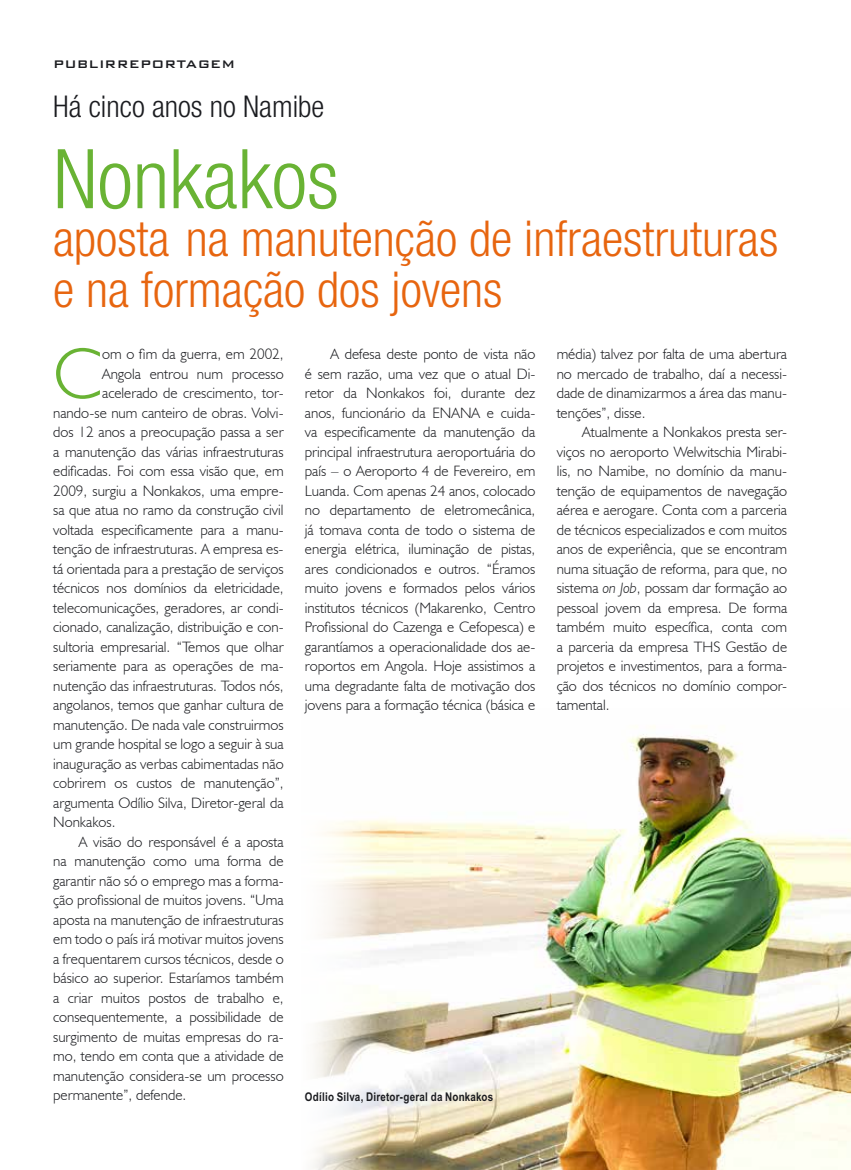
<style>
.page{position:relative;width:851px;height:1170px;background:#fff}
.page>*{position:absolute;margin:0;border:0;box-sizing:border-box;transform-origin:0 0}
.t1{font:300 condensed 82.5px "Helvetica Neue";color:#69b334}
.t2{font:300 72.15px "Humanist 521 BT";color:#69b334}
.t3{font:300 condensed 49.5px/51px "Helvetica Neue";color:#e7650f}
.t4{font:300 condensed 30px "Helvetica Neue";color:#1b1c20}
.t5{font:300 15px/19.5px "Humanist 521 BT";color:#1b1c20;text-align:justify}
.t6{font:500 14.7px "Bank Gothic BT";letter-spacing:.01em;color:#1b1c20}
.t7{font:700 12px "Arial Narrow";letter-spacing:.015em;color:#1b1c20}
.s1{font-style:italic}
</style>
<div class="page">
<img style="left:313px;top:726px;width:537px;height:443px">
<p class="t6" style="left:53px;top:56px;width:183px">publirreportagem</p>
<h3 class="t4" style="left:53px;top:89px;width:272px">Há cinco anos no Namibe</h3>
<h1 class="t1" style="left:53px;top:132px;width:287px">Nonkakos</h1>
<h3 class="t3" style="left:53px;top:213px;width:726px">aposta na manutenção de infraestruturas e na formação dos jovens</h3>
<h2 class="t2" style="left:53px;top:329px;width:50px">C</h2>
<p class="t5" style="left:102px;top:344px;width:183px">om o fim da guerra, em 2002,</p>
<p class="t5" style="left:102px;top:363px;width:183px">Angola entrou num processo</p>
<p class="t5" style="left:102px;top:383px;width:183px">acelerado de crescimento, tor-</p>
<p class="t5" style="left:53px;top:402px;width:232px">nando-se num canteiro de obras. Volvi-</p>
<p class="t5" style="left:53px;top:422px;width:232px">dos 12 anos a preocupação passa a ser</p>
<p class="t5" style="left:53px;top:441px;width:232px">a manutenção das várias infraestruturas</p>
<p class="t5" style="left:53px;top:461px;width:232px">edificadas. Foi com essa visão que, em</p>
<p class="t5" style="left:53px;top:480px;width:232px">2009, surgiu a Nonkakos, uma empre-</p>
<p class="t5" style="left:53px;top:500px;width:232px">sa que atua no ramo da construção civil</p>
<p class="t5" style="left:53px;top:519px;width:232px">voltada especificamente para a manu-</p>
<p class="t5" style="left:53px;top:539px;width:232px">tenção de infraestruturas. A empresa es-</p>
<p class="t5" style="left:53px;top:558px;width:232px">tá orientada para a prestação de serviços</p>
<p class="t5" style="left:53px;top:578px;width:232px">técnicos nos domínios da eletricidade,</p>
<p class="t5" style="left:53px;top:597px;width:232px">telecomunicações, geradores, ar condi-</p>
<p class="t5" style="left:53px;top:617px;width:232px">cionado, canalização, distribuição e con-</p>
<p class="t5" style="left:53px;top:636px;width:232px">sultoria empresarial. “Temos que olhar</p>
<p class="t5" style="left:53px;top:656px;width:232px">seriamente para as operações de ma-</p>
<p class="t5" style="left:53px;top:675px;width:232px">nutenção das infraestruturas. Todos nós,</p>
<p class="t5" style="left:53px;top:695px;width:232px">angolanos, temos que ganhar cultura de</p>
<p class="t5" style="left:53px;top:714px;width:232px">manutenção. De nada vale construirmos</p>
<p class="t5" style="left:53px;top:734px;width:232px">um grande hospital se logo a seguir à sua</p>
<p class="t5" style="left:53px;top:753px;width:232px">inauguração as verbas cabimentadas não</p>
<p class="t5" style="left:53px;top:773px;width:232px">cobrirem os custos de manutenção”,</p>
<p class="t5" style="left:53px;top:792px;width:232px">argumenta Odílio Silva, Diretor-geral da</p>
<p class="t5" style="left:53px;top:812px;width:64px">Nonkakos.</p>
<p class="t5" style="left:79px;top:831px;width:206px">A visão do responsável é a aposta</p>
<p class="t5" style="left:53px;top:851px;width:232px">na manutenção como uma forma de</p>
<p class="t5" style="left:53px;top:870px;width:232px">garantir não só o emprego mas a forma-</p>
<p class="t5" style="left:53px;top:890px;width:232px">ção profissional de muitos jovens. “Uma</p>
<p class="t5" style="left:53px;top:909px;width:232px">aposta na manutenção de infraestruturas</p>
<p class="t5" style="left:53px;top:929px;width:232px">em todo o país irá motivar muitos jovens</p>
<p class="t5" style="left:53px;top:948px;width:232px">a frequentarem cursos técnicos, desde o</p>
<p class="t5" style="left:53px;top:968px;width:232px">básico ao superior. Estaríamos também</p>
<p class="t5" style="left:53px;top:987px;width:232px">a criar muitos postos de trabalho e,</p>
<p class="t5" style="left:53px;top:1007px;width:232px">consequentemente, a possibilidade de</p>
<p class="t5" style="left:53px;top:1026px;width:232px">surgimento de muitas empresas do ra-</p>
<p class="t5" style="left:53px;top:1046px;width:232px">mo, tendo em conta que a atividade de</p>
<p class="t5" style="left:53px;top:1065px;width:232px">manutenção considera-se um processo</p>
<p class="t5" style="left:53px;top:1085px;width:135px">permanente”, defende.</p>
<p class="t5" style="left:305px;top:344px;width:232px;text-indent:26px">A defesa deste ponto de vista não é sem razão, uma vez que o atual Di&shy;retor da Nonkakos foi, durante dez anos, funcionário da ENANA e cuida&shy;va especificamente da manutenção da principal infraestrutura aeroportuária do país – o Aeroporto 4 de Fevereiro, em Luanda. Com apenas 24 anos, colocado no departamento de eletromecânica, já tomava conta de todo o sistema de energia elétrica, iluminação de pistas, ares condicionados e outros. “Éramos muito jovens e formados pelos vários institutos técnicos (Makarenko, Centro Profissional do Cazenga e Cefopesca) e garantíamos a operacionalidade dos ae&shy;roportos em Angola. Hoje assistimos a uma degradante falta de motivação dos jovens para a formação técnica (básica e</p>
<p class="t5" style="left:556px;top:344px;width:232px">média) talvez por falta de uma abertura no mercado de trabalho, daí a necessi&shy;dade de dinamizarmos a área das manu&shy;tenções”, disse.</p>
<p class="t5" style="left:556px;top:422px;width:232px;text-indent:26px">Atualmente a Nonkakos presta ser&shy;viços no aeroporto Welwitschia Mirabi&shy;lis, no Namibe, no domínio da manu&shy;tenção de equipamentos de navegação aérea e aerogare. Conta com a parceria de técnicos especializados e com muitos anos de experiência, que se encontram numa situação de reforma, para que, no sistema <span class="s1">on Job</span>, possam dar formação ao pessoal jovem da empresa. De forma também muito específica, conta com a parceria da empresa THS Gestão de projetos e investimentos, para a forma&shy;ção dos técnicos no domínio compor&shy;tamental.</p>
<p class="t7" style="left:305px;top:1089px;width:190px">Odílio Silva, Diretor-geral da Nonkakos</p>
</div>
